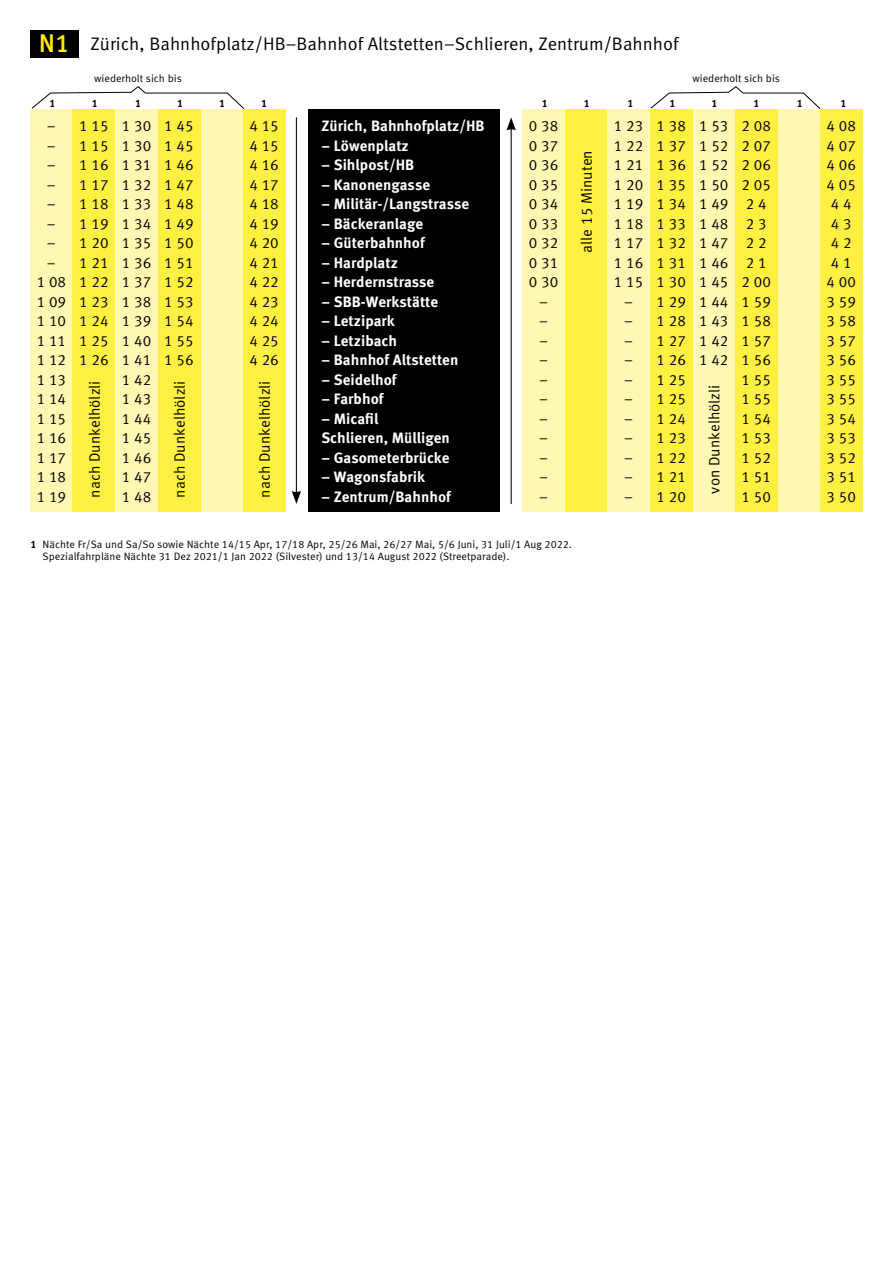
<style>
.page{position:relative;width:893px;height:1263px;background:#fff}
.page>*{position:absolute;margin:0;border:0;box-sizing:border-box;transform-origin:0 0}
.t1{font:18.15px "Meta OT";color:#000}
.t2{font:15px/19.5px "Meta OT";color:#000;text-align:justify}
.t3{font:700 15px/19.5px "Meta OT";color:#fff}
.t4{font:10.65px/12.8px "Meta OT";color:#000}
.t5{font:700 10.65px "Meta OT";color:#000}
.s1{font-weight:500;font-size:25.5px;color:#ffed00}
.s2{font-weight:700}
</style>
<div class="page">
<div style="left:30px;top:110px;width:43px;height:402px;background:#fff7b2"></div>
<div style="left:522px;top:110px;width:43px;height:402px;background:#fff7b2"></div>
<div style="left:73px;top:110px;width:42px;height:402px;background:#fff042"></div>
<div style="left:565px;top:110px;width:42px;height:402px;background:#fff042"></div>
<div style="left:115px;top:110px;width:43px;height:402px;background:#fff7b2"></div>
<div style="left:607px;top:110px;width:43px;height:402px;background:#fff7b2"></div>
<div style="left:200px;top:110px;width:43px;height:402px;background:#fff7b2"></div>
<div style="left:692px;top:110px;width:43px;height:402px;background:#fff7b2"></div>
<div style="left:777px;top:110px;width:43px;height:402px;background:#fff7b2"></div>
<div style="left:158px;top:110px;width:42px;height:402px;background:#fff042"></div>
<div style="left:650px;top:110px;width:42px;height:402px;background:#fff042"></div>
<div style="left:243px;top:110px;width:42px;height:402px;background:#fff042"></div>
<div style="left:735px;top:110px;width:42px;height:402px;background:#fff042"></div>
<div style="left:820px;top:110px;width:42px;height:402px;background:#fff042"></div>
<div style="left:309px;top:110px;width:191px;height:402px;background:#000"></div>
<hr style="left:296px;top:117px;width:1px;height:376px;background:#000">
<svg style="left:292px;top:491px;width:9px;height:13px"></svg>
<hr style="left:511px;top:128px;width:1px;height:376px;background:#000">
<svg style="left:506px;top:117px;width:10px;height:13px"></svg>
<div style="left:30px;top:30px;width:48px;height:27px;background:#000"></div>
<svg style="left:31px;top:86px;width:214px;height:23px"></svg>
<svg style="left:650px;top:86px;width:171px;height:23px"></svg>
<p class="t1" style="left:39px;top:32px;width:641px"><span class="s1">N1</span> Zürich, Bahnhofplatz/HB–Bahnhof Altstetten–Schlieren, Zentrum/Bahnhof</p>
<p class="t4" style="left:94px;top:72px;width:89px">wiederholt sich bis</p>
<p class="t4" style="left:692px;top:72px;width:89px">wiederholt sich bis</p>
<p class="t5" style="left:50px;top:96px;width:8px">1</p>
<p class="t5" style="left:92px;top:96px;width:8px">1</p>
<p class="t5" style="left:135px;top:96px;width:8px">1</p>
<p class="t5" style="left:177px;top:96px;width:8px">1</p>
<p class="t5" style="left:219px;top:96px;width:8px">1</p>
<p class="t5" style="left:261px;top:96px;width:8px">1</p>
<p class="t5" style="left:542px;top:96px;width:8px">1</p>
<p class="t5" style="left:584px;top:96px;width:8px">1</p>
<p class="t5" style="left:627px;top:96px;width:8px">1</p>
<p class="t5" style="left:669px;top:96px;width:8px">1</p>
<p class="t5" style="left:711px;top:96px;width:8px">1</p>
<p class="t5" style="left:753px;top:96px;width:8px">1</p>
<p class="t5" style="left:797px;top:96px;width:8px">1</p>
<p class="t5" style="left:840px;top:96px;width:8px">1</p>
<p class="t3" style="left:321px;top:117px;width:165px">Zürich, Bahnhofplatz/HB</p>
<p class="t3" style="left:321px;top:136px;width:89px">– Löwenplatz</p>
<p class="t3" style="left:321px;top:156px;width:95px">– Sihlpost/HB</p>
<p class="t3" style="left:321px;top:175px;width:110px">– Kanonengasse</p>
<p class="t3" style="left:321px;top:195px;width:149px">– Militär-/Langstrasse</p>
<p class="t3" style="left:321px;top:214px;width:103px">– Bäckeranlage</p>
<p class="t3" style="left:321px;top:234px;width:105px">– Güterbahnhof</p>
<p class="t3" style="left:321px;top:253px;width:78px">– Hardplatz</p>
<p class="t3" style="left:321px;top:273px;width:115px">– Herdernstrasse</p>
<p class="t3" style="left:321px;top:292px;width:118px">– SBB-Werkstätte</p>
<p class="t3" style="left:321px;top:312px;width:75px">– Letzipark</p>
<p class="t3" style="left:321px;top:331px;width:77px">– Letzibach</p>
<p class="t3" style="left:321px;top:351px;width:138px">– Bahnhof Altstetten</p>
<p class="t3" style="left:321px;top:370px;width:77px">– Seidelhof</p>
<p class="t3" style="left:321px;top:390px;width:64px">– Farbhof</p>
<p class="t3" style="left:321px;top:409px;width:130px">– Micafil<br>Schlieren, Mülligen</p>
<p class="t3" style="left:321px;top:448px;width:130px">– Gasometerbrücke</p>
<p class="t3" style="left:321px;top:468px;width:105px">– Wagonsfabrik</p>
<p class="t3" style="left:321px;top:487px;width:131px">– Zentrum/Bahnhof</p>
<p class="t2" style="left:37px;top:117px;width:31px;text-align:center">–<br>–<br>–<br>–<br>–<br>–<br>–<br>–<br>1 08<br>1 09<br>1 10<br>1 11<br>1 12<br>1 13<br>1 14<br>1 15<br>1 16<br>1 17<br>1 18<br>1 19</p>
<p class="t2" style="left:529px;top:117px;width:31px;text-align:center">0 38<br>0 37<br>0 36<br>0 35<br>0 34<br>0 33<br>0 32<br>0 31<br>0 30 –<br>–<br>–<br>–<br>–<br>–<br>–<br>–<br>–<br>–<br>–</p>
<p class="t2" style="left:79px;top:117px;width:31px">1 15<br>1 15<br>1 16<br>1 17<br>1 18<br>1 19<br>1 20<br>1 21<br>1 22<br>1 23<br>1 24<br>1 25<br>1 26</p>
<p class="t2" style="left:122px;top:117px;width:31px">1 30<br>1 30<br>1 31<br>1 32<br>1 33<br>1 34<br>1 35<br>1 36<br>1 37<br>1 38<br>1 39<br>1 40<br>1 41<br>1 42<br>1 43<br>1 44<br>1 45<br>1 46<br>1 47<br>1 48</p>
<p class="t2" style="left:614px;top:117px;width:31px;text-align:center">1 23<br>1 22<br>1 21<br>1 20<br>1 19<br>1 18<br>1 17<br>1 16<br>1 15 –<br>–<br>–<br>–<br>–<br>–<br>–<br>–<br>–<br>–<br>–</p>
<p class="t2" style="left:699px;top:117px;width:31px">1 53<br>1 52<br>1 52<br>1 50<br>1 49<br>1 48<br>1 47<br>1 46<br>1 45<br>1 44<br>1 43<br>1 42<br>1 42</p>
<p class="t2" style="left:249px;top:117px;width:31px">4 15<br>4 15<br>4 16<br>4 17<br>4 18<br>4 19<br>4 20<br>4 21<br>4 22<br>4 23<br>4 24<br>4 25<br>4 26</p>
<p class="t2" style="left:741px;top:117px;width:31px;text-align:left">2 08<br>2 07<br>2 06<br>2 05<br>2 4<br>2 3<br>2 2<br>2 1<br>2 00<br>1 59<br>1 58<br>1 57<br>1 56<br>1 55<br>1 55<br>1 54<br>1 53<br>1 52<br>1 51<br>1 50</p>
<p class="t2" style="left:826px;top:117px;width:31px;text-align:left">4 08<br>4 07<br>4 06<br>4 05<br>4 4<br>4 3<br>4 2<br>4 1<br>4 00<br>3 59<br>3 58<br>3 57<br>3 56<br>3 55<br>3 55<br>3 54<br>3 53<br>3 52<br>3 51<br>3 50</p>
<p class="t2" style="left:164px;top:117px;width:31px">1 45<br>1 45<br>1 46<br>1 47<br>1 48<br>1 49<br>1 50<br>1 51<br>1 52<br>1 53<br>1 54<br>1 55<br>1 56</p>
<p class="t2" style="left:656px;top:117px;width:31px">1 38<br>1 37<br>1 36<br>1 35<br>1 34<br>1 33<br>1 32<br>1 31<br>1 30<br>1 29<br>1 28<br>1 27<br>1 26<br>1 25<br>1 25<br>1 24<br>1 23<br>1 22<br>1 21<br>1 20</p>
<p class="t2" style="left:577px;top:253px;width:104px;rotate:-90deg">alle 15 Minuten</p>
<p class="t2" style="left:85px;top:498px;width:119px;rotate:-90deg">nach Dunkelhölzli</p>
<p class="t2" style="left:170px;top:498px;width:119px;rotate:-90deg">nach Dunkelhölzli</p>
<p class="t2" style="left:255px;top:498px;width:119px;rotate:-90deg">nach Dunkelhölzli</p>
<p class="t2" style="left:705px;top:494px;width:110px;rotate:-90deg">von Dunkelhölzli</p>
<p class="t4" style="left:43px;top:538px;width:531px;text-indent:-12px"><span class="s2">1</span> Nächte Fr/Sa und Sa/So sowie Nächte 14/15 Apr, 17/18 Apr, 25/26 Mai, 26/27 Mai, 5/6 Juni, 31 Juli/1 Aug 2022.<br>Spezialfahrpläne Nächte 31 Dez 2021/1 Jan 2022 (Silvester) und 13/14 August 2022 (Streetparade).</p>
</div>
